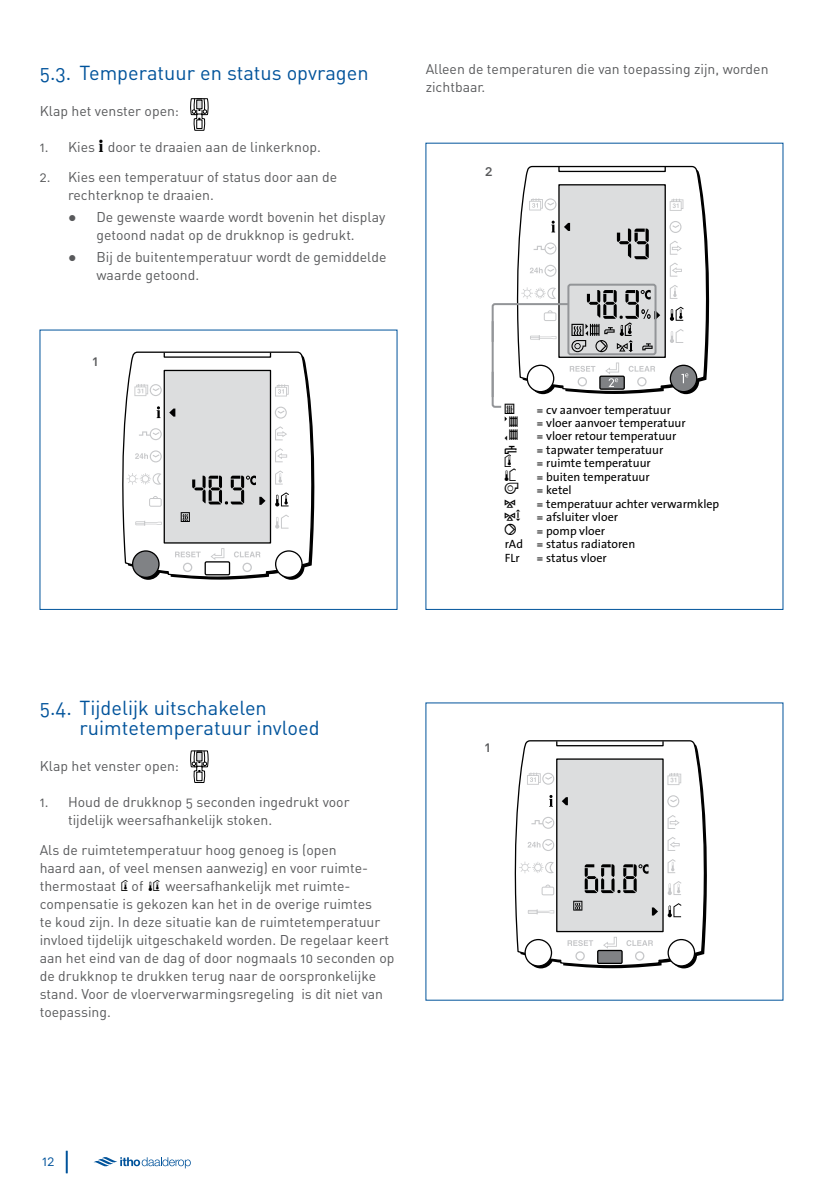
<style>
.page{position:relative;width:840px;height:1191px;background:#fff}
.page>*{position:absolute;margin:0;border:0;box-sizing:border-box;transform-origin:0 0}
.t1{font:20px/20px "DIN Regular Alternate";color:#00539b}
.t2{font:18px "VAG5000 B";color:#000}
.t3{font:14.4px "DIN Medium Alternate";color:#58595b}
.t4{font:14px/18px "DIN Regular Alternate";color:#58595b}
.t5{font:14px "DIN Regular Alternate";color:#00539b}
.t6{font:12px/13.4px "The Sans";color:#000}
.s1{font-family:"VAG5000 B";font-size:18px;color:#000}
.s2{font-family:"Times New Roman";font-weight:700}
.s3{font-family:"VAG5000 B";font-size:20px}
.s4{font-family:"VAG5000 B";font-size:18px}
.s5{font-family:"VAG5000 B";color:#000}
</style>
<div class="page">
<hr style="left:66px;top:1150px;width:2px;height:23px;background:#00539b">
<svg style="left:93px;top:1157px;width:98px;height:11px"></svg>
<svg style="left:122px;top:351px;width:193px;height:229px"></svg>
<div style="left:164px;top:370px;width:106px;height:173px;background:#dcddde"></div>
<div style="left:163px;top:370px;width:108px;height:173px;border:1px solid #000"></div>
<div style="left:163px;top:352px;width:108px;height:6px;border:1px solid #000"></div>
<svg style="left:275px;top:492px;width:14px;height:14px"></svg>
<svg style="left:275px;top:470px;width:8px;height:14px"></svg>
<svg style="left:275px;top:514px;width:14px;height:14px"></svg>
<svg style="left:275px;top:448px;width:12px;height:14px"></svg>
<svg style="left:275px;top:426px;width:12px;height:14px"></svg>
<svg style="left:274px;top:406px;width:12px;height:12px"></svg>
<svg style="left:135px;top:450px;width:27px;height:12px"></svg>
<svg style="left:139px;top:428px;width:23px;height:12px"></svg>
<svg style="left:134px;top:384px;width:28px;height:12px"></svg>
<svg style="left:275px;top:384px;width:13px;height:12px"></svg>
<svg style="left:157px;top:406px;width:3px;height:12px"></svg>
<svg style="left:135px;top:521px;width:27px;height:5px"></svg>
<svg style="left:126px;top:473px;width:35px;height:12px"></svg>
<svg style="left:149px;top:496px;width:13px;height:11px"></svg>
<svg style="left:210px;top:548px;width:14px;height:12px"></svg>
<svg style="left:175px;top:551px;width:25px;height:6px"></svg>
<svg style="left:234px;top:551px;width:26px;height:6px"></svg>
<svg style="left:169px;top:408px;width:6px;height:8px"></svg>
<svg style="left:192px;top:475px;width:73px;height:30px"></svg>
<svg style="left:181px;top:512px;width:9px;height:10px"></svg>
<div style="left:205px;top:562px;width:24px;height:13px;background:#fff"></div>
<div style="left:204px;top:561px;width:26px;height:14px;border:1px solid #000"></div>
<div style="left:275px;top:551px;width:27px;height:26px;background:#fff;border-radius:50%"></div>
<div style="left:275px;top:550px;width:27px;height:28px;border:1px solid #000;border-radius:50%"></div>
<div style="left:132px;top:551px;width:27px;height:26px;background:#808285;border-radius:50%"></div>
<div style="left:132px;top:550px;width:27px;height:28px;border:1px solid #000;border-radius:50%"></div>
<div style="left:183px;top:562px;width:9px;height:10px;border:1px solid #c7c8ca;border-radius:50%"></div>
<div style="left:242px;top:562px;width:10px;height:10px;border:1px solid #c7c8ca;border-radius:50%"></div>
<svg style="left:514px;top:740px;width:193px;height:228px"></svg>
<div style="left:556px;top:759px;width:106px;height:172px;background:#dcddde"></div>
<div style="left:556px;top:758px;width:107px;height:174px;border:1px solid #000"></div>
<div style="left:556px;top:740px;width:107px;height:6px;border:1px solid #000"></div>
<svg style="left:667px;top:881px;width:14px;height:14px"></svg>
<svg style="left:667px;top:859px;width:8px;height:14px"></svg>
<svg style="left:667px;top:903px;width:14px;height:14px"></svg>
<svg style="left:667px;top:837px;width:12px;height:14px"></svg>
<svg style="left:667px;top:815px;width:12px;height:14px"></svg>
<svg style="left:667px;top:795px;width:12px;height:12px"></svg>
<svg style="left:527px;top:839px;width:27px;height:12px"></svg>
<svg style="left:531px;top:817px;width:23px;height:12px"></svg>
<svg style="left:526px;top:772px;width:28px;height:12px"></svg>
<svg style="left:667px;top:773px;width:13px;height:12px"></svg>
<svg style="left:549px;top:795px;width:3px;height:11px"></svg>
<svg style="left:527px;top:909px;width:27px;height:5px"></svg>
<svg style="left:519px;top:861px;width:34px;height:12px"></svg>
<svg style="left:541px;top:884px;width:13px;height:11px"></svg>
<svg style="left:602px;top:936px;width:14px;height:12px"></svg>
<svg style="left:567px;top:940px;width:26px;height:6px"></svg>
<svg style="left:626px;top:940px;width:26px;height:6px"></svg>
<svg style="left:561px;top:797px;width:6px;height:8px"></svg>
<svg style="left:651px;top:907px;width:6px;height:8px"></svg>
<svg style="left:584px;top:864px;width:64px;height:29px"></svg>
<svg style="left:573px;top:900px;width:10px;height:10px"></svg>
<div style="left:597px;top:950px;width:24px;height:13px;background:#808285"></div>
<div style="left:596px;top:950px;width:26px;height:14px;border:1px solid #000"></div>
<div style="left:667px;top:939px;width:27px;height:27px;background:#fff;border-radius:50%"></div>
<div style="left:667px;top:939px;width:27px;height:27px;border:1px solid #000;border-radius:50%"></div>
<div style="left:525px;top:939px;width:26px;height:27px;background:#fff;border-radius:50%"></div>
<div style="left:524px;top:939px;width:28px;height:27px;border:1px solid #000;border-radius:50%"></div>
<div style="left:575px;top:951px;width:9px;height:9px;border:1px solid #c7c8ca;border-radius:50%"></div>
<div style="left:634px;top:951px;width:10px;height:9px;border:1px solid #c7c8ca;border-radius:50%"></div>
<svg style="left:517px;top:165px;width:193px;height:230px"></svg>
<div style="left:558px;top:185px;width:106px;height:172px;background:#dcddde"></div>
<div style="left:558px;top:184px;width:107px;height:174px;border:1px solid #000"></div>
<div style="left:558px;top:166px;width:107px;height:6px;border:1px solid #000"></div>
<svg style="left:669px;top:307px;width:14px;height:14px"></svg>
<svg style="left:669px;top:285px;width:8px;height:14px"></svg>
<svg style="left:669px;top:329px;width:14px;height:14px"></svg>
<svg style="left:669px;top:262px;width:12px;height:15px"></svg>
<svg style="left:669px;top:241px;width:12px;height:14px"></svg>
<svg style="left:669px;top:221px;width:12px;height:12px"></svg>
<svg style="left:529px;top:265px;width:27px;height:12px"></svg>
<svg style="left:533px;top:242px;width:23px;height:12px"></svg>
<svg style="left:529px;top:198px;width:27px;height:12px"></svg>
<svg style="left:669px;top:199px;width:14px;height:12px"></svg>
<svg style="left:551px;top:221px;width:4px;height:11px"></svg>
<svg style="left:569px;top:366px;width:26px;height:6px"></svg>
<svg style="left:628px;top:366px;width:26px;height:6px"></svg>
<svg style="left:564px;top:223px;width:5px;height:8px"></svg>
<svg style="left:616px;top:228px;width:32px;height:31px"></svg>
<div style="left:599px;top:376px;width:25px;height:13px;background:#808285"></div>
<div style="left:599px;top:375px;width:25px;height:15px;border:1px solid #000"></div>
<div style="left:670px;top:365px;width:26px;height:27px;background:#808285;border-radius:50%"></div>
<div style="left:669px;top:365px;width:28px;height:27px;border:1px solid #000;border-radius:50%"></div>
<div style="left:527px;top:365px;width:26px;height:27px;background:#fff;border-radius:50%"></div>
<div style="left:526px;top:365px;width:28px;height:27px;border:1px solid #000;border-radius:50%"></div>
<div style="left:577px;top:377px;width:9px;height:9px;border:1px solid #c7c8ca;border-radius:50%"></div>
<div style="left:636px;top:377px;width:10px;height:9px;border:1px solid #c7c8ca;border-radius:50%"></div>
<svg style="left:605px;top:362px;width:13px;height:25px"></svg>
<svg style="left:681px;top:373px;width:7px;height:10px"></svg>
<svg style="left:491px;top:370px;width:11px;height:38px"></svg>
<hr style="left:491px;top:321px;width:2px;height:76px;background:#939598">
<div style="left:567px;top:284px;width:89px;height:71px;border:2px solid #939598;border-radius:2px"></div>
<svg style="left:504px;top:416px;width:3px;height:6px"></svg>
<svg style="left:491px;top:287px;width:168px;height:65px"></svg>
<svg style="left:190px;top:98px;width:19px;height:33px"></svg>
<svg style="left:190px;top:750px;width:19px;height:33px"></svg>
<h1 class="t1" style="left:40px;top:63px;width:330px">5.3. Temperatuur en status opvragen</h1>
<p class="t4" style="left:40px;top:102px;width:141px">Klap het venster open:</p>
<p class="t4" style="left:40px;top:138px;width:282px">1. Kies <span class="s1">B</span> door te draaien aan de linkerknop.</p>
<p class="t4" style="left:68px;top:168px;width:270px;text-indent:-28px">2. Kies een temperatuur of status door aan de rechterknop te draaien.</p>
<p class="t4" style="left:68px;top:208px;width:318px;text-align:center"><span class="s2">●</span> De gewenste waarde wordt bovenin het display getoond nadat op de drukknop is gedrukt.</p>
<p class="t4" style="left:96px;top:248px;width:291px;text-indent:-28px"><span class="s2">●</span> Bij de buitentemperatuur wordt de gemiddelde waarde getoond.</p>
<p class="t3" style="left:92px;top:351px;width:7px">1</p>
<p class="t4" style="left:425px;top:59px;width:344px">Alleen de temperaturen die van toepassing zijn, worden zichtbaar.</p>
<p class="t3" style="left:485px;top:162px;width:9px">2</p>
<p class="t2" style="left:504px;top:399px;width:16px">j</p>
<p class="t6" style="left:536px;top:402px;width:136px">= cv aanvoer temperatuur</p>
<p class="t2" style="left:504px;top:412px;width:15px">n</p>
<p class="t6" style="left:536px;top:416px;width:151px">= vloer aanvoer temperatuur</p>
<p class="t2" style="left:504px;top:426px;width:15px">n</p>
<p class="t6" style="left:504px;top:429px;width:173px;text-indent:32px">= vloer retour temperatuur <span class="s3">g</span> = tapwater temperatuur</p>
<p class="t2" style="left:504px;top:453px;width:8px">q</p>
<p class="t6" style="left:504px;top:456px;width:147px;text-align:justify;text-indent:32px">= ruimte temperatuur <span class="s4">p</span> = buiten temperatuur <span class="s4">t</span> = ketel</p>
<p class="t2" style="left:504px;top:493px;width:12px">v</p>
<p class="t6" style="left:536px;top:496px;width:184px">= temperatuur achter verwarmklep</p>
<p class="t2" style="left:504px;top:507px;width:18px">vz</p>
<p class="t6" style="left:536px;top:510px;width:83px">= afsluiter vloer</p>
<p class="t2" style="left:504px;top:520px;width:13px">u</p>
<p class="t6" style="left:504px;top:523px;width:132px;text-indent:32px">= pomp vloer<br>rAd = status radiatoren<br>FLr</p>
<p class="t6" style="left:536px;top:550px;width:72px">= status vloer</p>
<h1 class="t1" style="left:79px;top:697px;width:241px;text-indent:-40px">5.4. Tijdelijk uitschakelen ruimtetemperatuur invloed</h1>
<p class="t4" style="left:40px;top:756px;width:141px">Klap het venster open:</p>
<p class="t4" style="left:68px;top:792px;width:283px;text-indent:-28px">1. Houd de drukknop 5 seconden ingedrukt voor tijdelijk weersafhankelijk stoken.</p>
<p class="t4" style="left:40px;top:840px;width:356px">Als de ruimtetemperatuur hoog genoeg is (open<br>haard aan, of veel mensen aanwezig) en voor ruimte&shy;thermostaat <span class="s5">L</span> of <span class="s5">M</span> weersafhankelijk met ruimte&shy;compensatie is gekozen kan het in de overige ruimtes<br>te koud zijn. In deze situatie kan de ruimtetemperatuur invloed tijdelijk uitgeschakeld worden. De regelaar keert aan het eind van de dag of door nogmaals 10 seconden op de drukknop te drukken terug naar de oorspronkelijke stand. Voor de vloerverwarmingsregeling is dit niet van toepassing.</p>
<p class="t5" style="left:42px;top:1152px;width:14px">12</p>
<p class="t3" style="left:484px;top:738px;width:7px">1</p>
</div>
